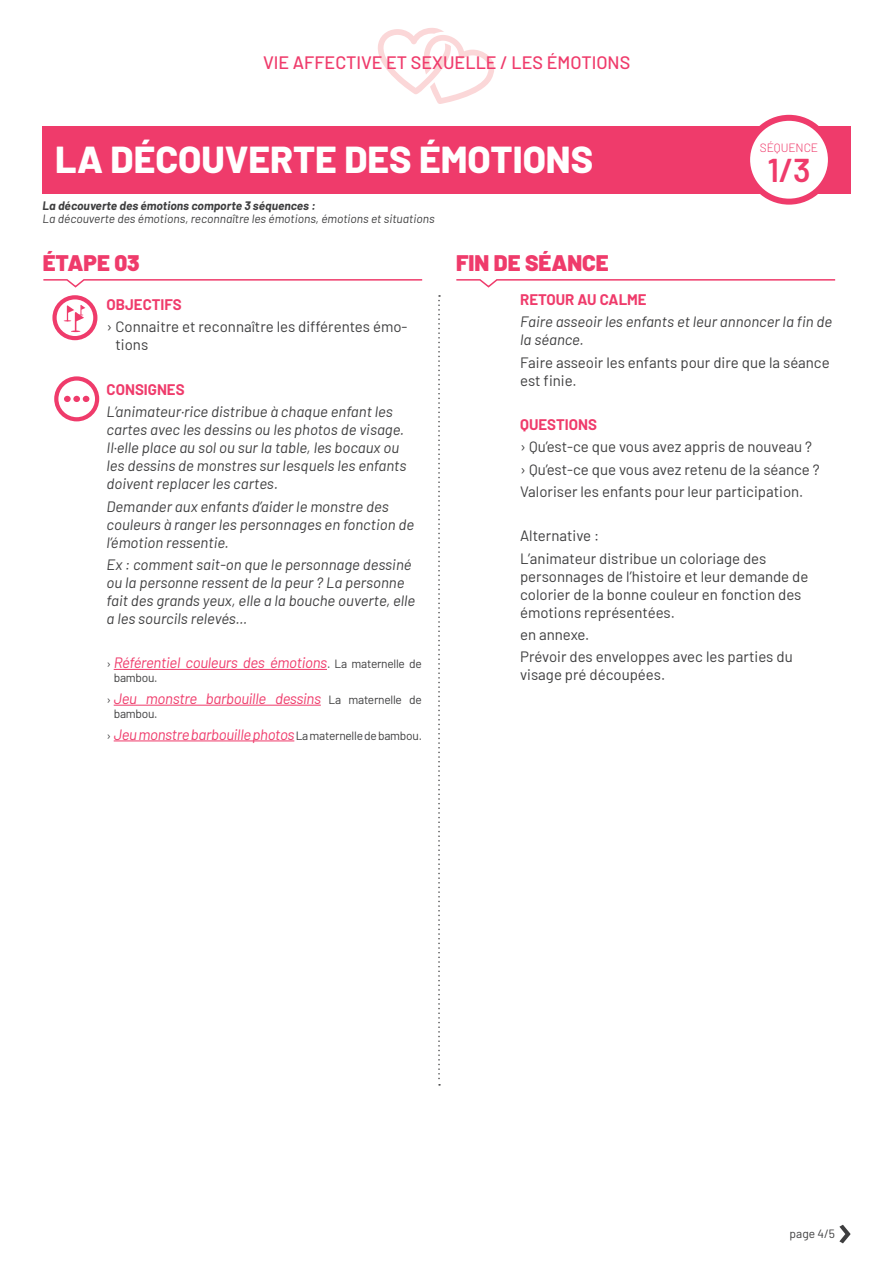
<style>
.page{position:relative;width:893px;height:1263px;background:#fff}
.page>*{position:absolute;margin:0;border:0;box-sizing:border-box;transform-origin:0 0}
.t1{font:800 37.5px "Barlow";color:#fff}
.t2{font:600 33px "Barlow";color:#ef3b6b}
.t3{font:900 22.5px "Barlow";color:#ef3b6b}
.t4{font:500 18px "Barlow";color:#ef3b6b}
.t5{font:italic 15px/18px "Barlow";color:#3e3e3f}
.t6{font:15px/18px "Barlow";color:#3e3e3f}
.t7{font:italic 15px "Barlow";letter-spacing:-.02em;color:#ef3b6b}
.t8{font:700 15px "Barlow";color:#ef3b6b}
.t9{font:italic 12px "Barlow";color:#3e3e3f}
.t10{font:italic 700 12px "Barlow";color:#3e3e3f}
.t11{font:12px "Barlow";letter-spacing:-.02em;color:#3e3e3f}
.t12{font:300 12px "Barlow";letter-spacing:-.01em;color:#ef3b6b}
.s1{font-style:normal;font-size:12px;color:#3e3e3f}
</style>
<div class="page">
<svg style="left:378px;top:28px;width:116px;height:76px"></svg>
<div style="left:43px;top:126px;width:808px;height:67px;background:#ef3b6b"></div>
<div style="left:747px;top:118px;width:84px;height:84px;background:#fff;border-radius:50%"></div>
<div style="left:744px;top:115px;width:90px;height:90px;border:6px solid #ef3b6b;border-radius:50%"></div>
<svg style="left:839px;top:1225px;width:11px;height:18px"></svg>
<hr style="left:114px;top:669px;width:213px;height:1px;background:#ef3b6b">
<hr style="left:114px;top:705px;width:207px;height:1px;background:#ef3b6b">
<hr style="left:114px;top:740px;width:180px;height:1px;background:#ef3b6b">
<svg style="left:64px;top:305px;width:21px;height:27px"></svg>
<div style="left:52px;top:295px;width:45px;height:45px;border:4px solid #ef3b6b;border-radius:50%"></div>
<svg style="left:438px;top:295px;width:2px;height:790px"></svg>
<svg style="left:43px;top:279px;width:380px;height:9px"></svg>
<svg style="left:456px;top:279px;width:380px;height:9px"></svg>
<svg style="left:64px;top:396px;width:25px;height:6px"></svg>
<div style="left:54px;top:376px;width:45px;height:45px;border:4px solid #ef3b6b;border-radius:50%"></div>
<p class="t4" style="left:263px;top:49px;width:369px">VIE AFFECTIVE ET SEXUELLE / LES ÉMOTIONS</p>
<h1 class="t1" style="left:55px;top:131px;width:539px">LA DÉCOUVERTE DES ÉMOTIONS</h1>
<p class="t10" style="left:43px;top:197px;width:275px">La découverte des émotions comporte 3 séquences :</p>
<p class="t9" style="left:43px;top:210px;width:394px">La découverte des émotions, reconnaître les émotions, émotions et situations</p>
<p class="t12" style="left:760px;top:139px;width:60px">SÉQUENCE</p>
<h2 class="t2" style="left:767px;top:145px;width:45px">1/3</h2>
<p class="t3" style="left:43px;top:246px;width:98px">ÉTAPE 03</p>
<p class="t8" style="left:107px;top:294px;width:77px">OBJECTIFS</p>
<p class="t6" style="left:115px;top:317px;width:293px;text-indent:-9px">› Connaitre et reconnaître les différentes émo&shy;tions</p>
<p class="t8" style="left:107px;top:378px;width:80px">CONSIGNES</p>
<p class="t5" style="left:107px;top:402px;width:301px">L’animateur·rice distribue à chaque enfant les cartes avec les dessins ou les photos de visage.<br>Il·elle place au sol ou sur la table, les bocaux ou les dessins de monstres sur lesquels les enfants doivent replacer les cartes.</p>
<p class="t5" style="left:107px;top:496px;width:309px">Demander aux enfants d’aider le monstre des couleurs à ranger les personnages en fonction de l’émotion ressentie.</p>
<p class="t5" style="left:107px;top:554px;width:310px">Ex : comment sait-on que le personnage dessiné ou la personne ressent de la peur ? La personne fait des grands yeux, elle a la bouche ouverte, elle a les sourcils relevés…</p>
<p class="t7" style="left:107px;top:652px;width:317px"><span class="s1">›</span> Référentiel couleurs des émotions<span class="s1">. La maternelle de</span></p>
<p class="t11" style="left:114px;top:669px;width:45px">bambou.</p>
<p class="t7" style="left:107px;top:688px;width:317px"><span class="s1">›</span> Jeu monstre barbouille dessins <span class="s1">La maternelle de</span></p>
<p class="t11" style="left:114px;top:704px;width:45px">bambou.</p>
<p class="t7" style="left:107px;top:723px;width:317px"><span class="s1">›</span> Jeu monstre barbouille photos <span class="s1">La maternelle de bambou.</span></p>
<p class="t3" style="left:456px;top:246px;width:154px">FIN DE SÉANCE</p>
<p class="t8" style="left:520px;top:289px;width:128px">RETOUR AU CALME</p>
<p class="t5" style="left:520px;top:312px;width:314px">Faire asseoir les enfants et leur annoncer la fin de la séance.</p>
<p class="t6" style="left:520px;top:352px;width:311px">Faire asseoir les enfants pour dire que la séance est finie.</p>
<p class="t8" style="left:520px;top:414px;width:78px">QUESTIONS</p>
<p class="t6" style="left:520px;top:437px;width:293px">› Qu’est-ce que vous avez appris de nouveau ?</p>
<p class="t6" style="left:520px;top:459px;width:301px">› Qu’est-ce que vous avez retenu de la séance ?</p>
<p class="t6" style="left:520px;top:481px;width:285px">Valoriser les enfants pour leur participation.</p>
<p class="t6" style="left:520px;top:526px;width:81px">Alternative :</p>
<p class="t6" style="left:520px;top:548px;width:290px">L’animateur distribue un coloriage des personnages de l’histoire et leur demande de colorier de la bonne couleur en fonction des émotions représentées.</p>
<p class="t6" style="left:520px;top:624px;width:71px">en annexe.</p>
<p class="t6" style="left:520px;top:647px;width:274px">Prévoir des enveloppes avec les parties du visage pré découpées.</p>
<p class="t11" style="left:790px;top:1225px;width:47px">page 4/5</p>
</div>
